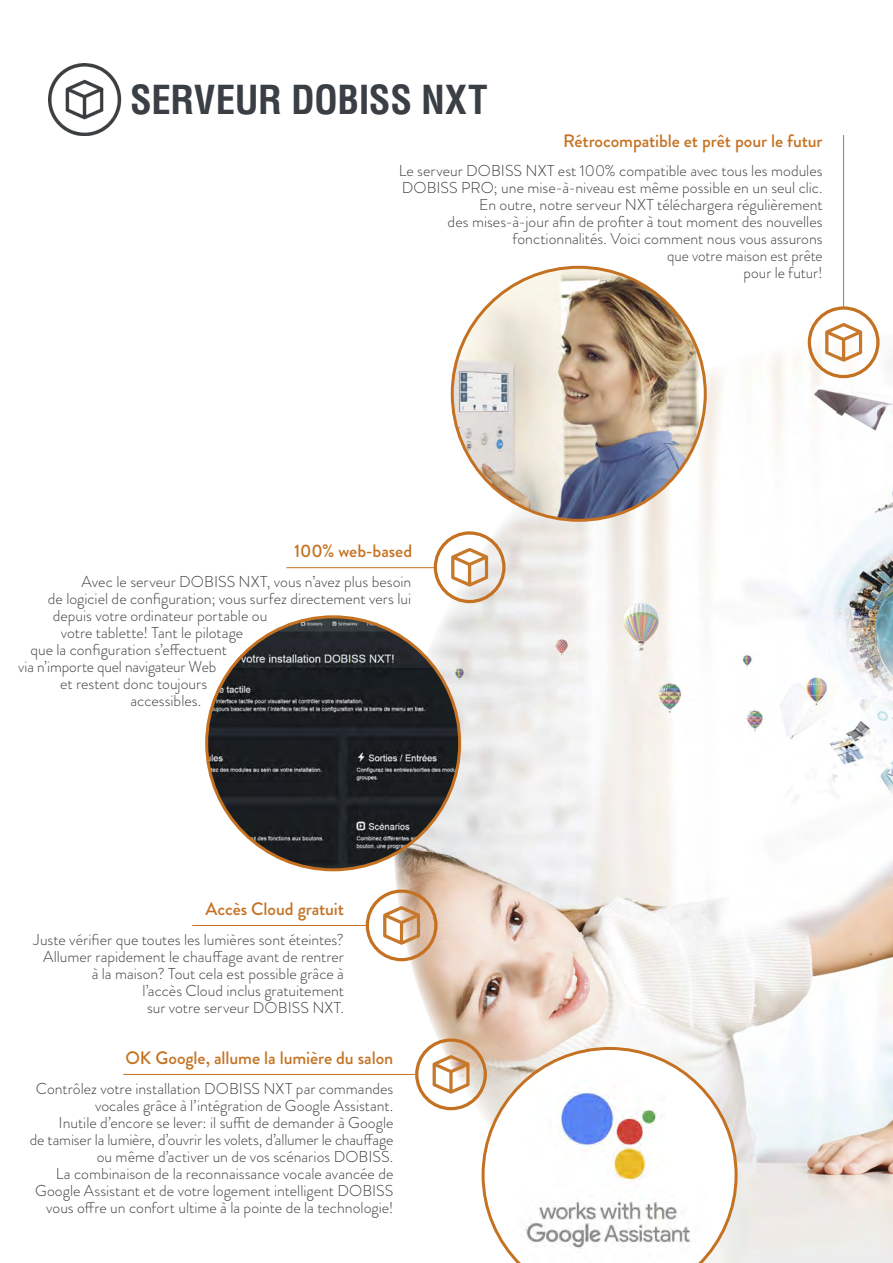
<style>
.page{position:relative;width:893px;height:1263px;background:#fff}
.page>*{position:absolute;margin:0;border:0;box-sizing:border-box;transform-origin:0 0}
.t1{font:700 condensed 39px "Helvetica LT Std";letter-spacing:-.01em;color:#393f44}
.t2{font:500 18px "Brandon Grotesque";letter-spacing:-.005em;color:#c47222}
.t3{font:300 15.75px/17px "Brandon Grotesque";color:#3f3e3e;text-align:right}
</style>
<div class="page">
<img style="left:49px;top:63px;width:73px;height:72px">
<img style="left:393px;top:333px;width:500px;height:930px">
<hr style="left:843px;top:135px;width:1px;height:174px;background:#c47222">
<svg style="left:808px;top:306px;width:72px;height:72px"></svg>
<hr style="left:192px;top:925px;width:175px;height:1px;background:#c47222">
<svg style="left:366px;top:889px;width:71px;height:72px"></svg>
<hr style="left:286px;top:567px;width:149px;height:1px;background:#c47222">
<svg style="left:434px;top:531px;width:72px;height:72px"></svg>
<img style="left:207px;top:617px;width:253px;height:253px;border-radius:126px">
<img style="left:452px;top:267px;width:253px;height:253px;border-radius:126px">
<svg style="left:482px;top:1047px;width:256px;height:216px"></svg>
<hr style="left:123px;top:1074px;width:292px;height:1px;background:#c47222">
<svg style="left:415px;top:1038px;width:72px;height:72px"></svg>
<h1 class="t1" style="left:130px;top:75px;width:359px">SERVEUR DOBISS NXT</h1>
<p class="t2" style="left:563px;top:128px;width:261px">Rétrocompatible et prêt pour le futur</p>
<p class="t3" style="left:399px;top:162px;width:425px">Le serveur DOBISS NXT est 100% compatible avec tous les modules DOBISS PRO; une mise-à-niveau est même possible en un seul clic.<br>En outre, notre serveur NXT téléchargera régulièrement<br>des mises-à-jour afin de profiter à tout moment des nouvelles fonctionnalités. Voici comment nous vous assurons<br>que votre maison est prête<br>pour le futur!</p>
<p class="t2" style="left:294px;top:538px;width:120px">100% web-based</p>
<p class="t3" style="left:82px;top:573px;width:331px">Avec le serveur DOBISS NXT, vous n’avez plus besoin</p>
<p class="t3" style="left:48px;top:590px;width:365px">de logiciel de configuration; vous surfez directement vers lui</p>
<p class="t3" style="left:53px;top:607px;width:216px">depuis votre ordinateur portable ou</p>
<p class="t3" style="left:61px;top:624px;width:184px">votre tablette! Tant le pilotage</p>
<p class="t3" style="left:30px;top:641px;width:198px">que la configuration s’effectuent</p>
<p class="t3" style="left:18px;top:658px;width:200px">via n’importe quel navigateur Web</p>
<p class="t3" style="left:60px;top:675px;width:149px">et restent donc toujours</p>
<p class="t3" style="left:131px;top:692px;width:72px">accessibles.</p>
<p class="t2" style="left:206px;top:896px;width:140px">Accès Cloud gratuit</p>
<p class="t3" style="left:34px;top:931px;width:312px">Juste vérifier que toutes les lumières sont éteintes?<br>Allumer rapidement le chauffage avant de rentrer à la maison? Tout cela est possible grâce à<br>l’accès Cloud inclus gratuitement<br>sur votre serveur DOBISS NXT.</p>
<p class="t2" style="left:125px;top:1045px;width:269px">OK Google, allume la lumière du salon</p>
<p class="t3" style="left:30px;top:1080px;width:365px">Contrôlez votre installation DOBISS NXT par commandes vocales grâce à l’intégration de Google Assistant.<br>Inutile d’encore se lever: il suffit de demander à Google<br>de tamiser la lumière, d’ouvrir les volets, d’allumer le chauffage ou même d’activer un de vos scénarios DOBISS.<br>La combinaison de la reconnaissance vocale avancée de Google Assistant et de votre logement intelligent DOBISS vous offre un confort ultime à la pointe de la technologie!</p>
</div>
